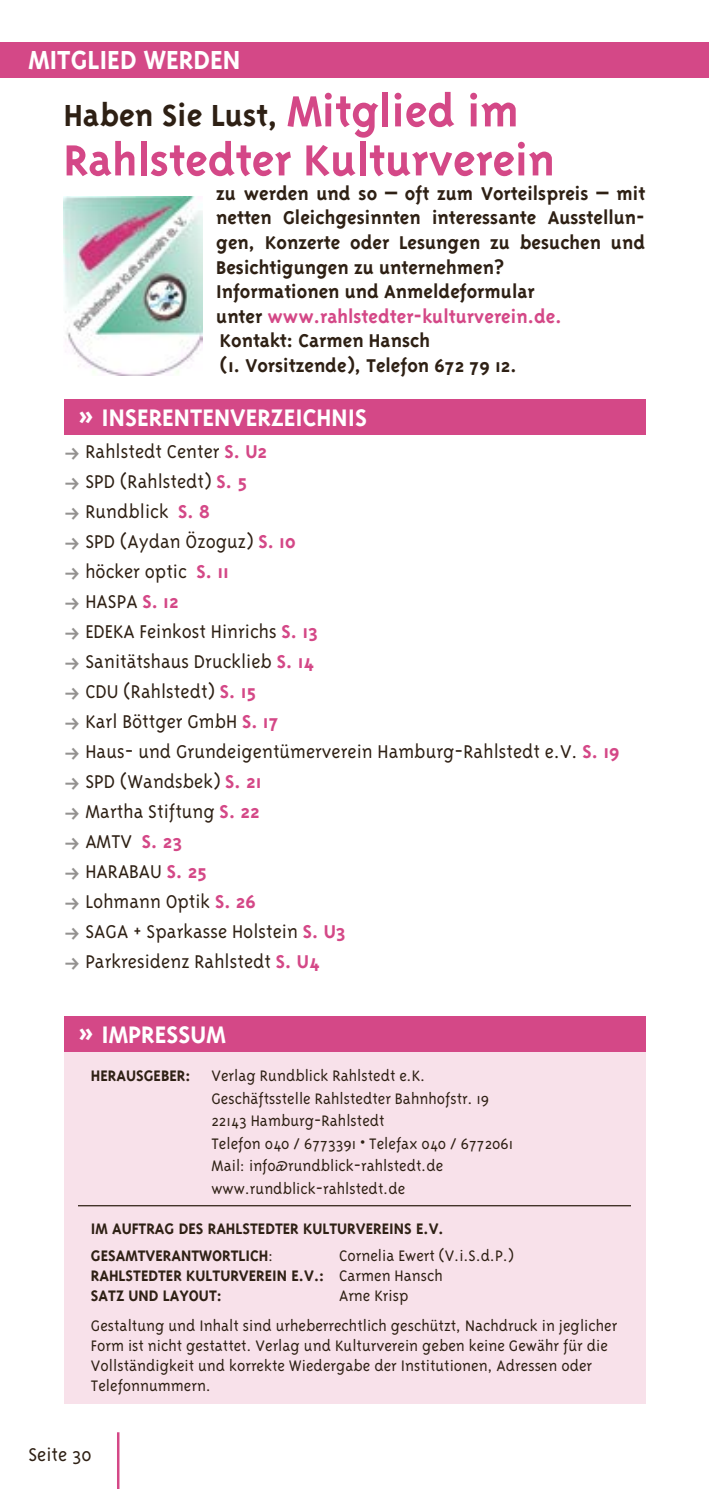
<style>
.page{position:relative;width:709px;height:1489px;background:#fff}
.page>*{position:absolute;margin:0;border:0;box-sizing:border-box;transform-origin:0 0}
.t1{font:700 50px "Triplex";color:#d44887}
.t2{font:700 35px "Triplex";color:#2e2014}
.t3{font:700 30px "Triplex";color:#fff}
.t4{font:700 27.5px "Triplex";color:#fff}
.t5{font:300 21.25px/30px "Triplex";color:#2e2014}
.t6{font:700 21.25px/24.5px "Triplex";color:#2e2014}
.t7{font:300 17.5px/22.5px "Triplex";color:#2e2014}
.t8{font:700 17.5px/20px "Triplex";color:#2e2014}
.s1{font-size:50px;color:#d44887}
.s2{color:#d44887}
.s3{font-size:30px}
.s4{font-weight:700;color:#d44887}
.s5{font-weight:700}
.s6{font-weight:300}
</style>
<div class="page">
<hr style="left:117px;top:1431px;width:2px;height:57px;background:#d44887">
<div style="left:0;top:43px;width:709px;height:35px;background:#d44887"></div>
<div style="left:64px;top:399px;width:581px;height:36px;background:#d44887"></div>
<div style="left:64px;top:1016px;width:581px;height:387px;background:#f8e1ea"></div>
<div style="left:64px;top:1016px;width:581px;height:35px;background:#d44887"></div>
<hr style="left:78px;top:1204px;width:553px;height:2px;background:#2e2014">
<img style="left:64px;top:196px;width:138px;height:179px">
<h3 class="t3" style="left:28px;top:43px;width:210px">MITGLIED WERDEN</h3>
<h2 class="t2" style="left:64px;top:96px;width:457px">Haben Sie Lust, <span class="s1">Mitglied im</span></h2>
<h1 class="t1" style="left:64px;top:132px;width:492px">Rahlstedter Kulturverein</h1>
<p class="t6" style="left:216px;top:181px;width:430px">zu werden und so – oft zum Vorteilspreis – mit netten Gleichgesinnten interessante Ausstellun&shy;gen, Konzerte oder Lesungen zu besuchen und Besichtigungen zu unternehmen?<br>Informationen und Anmeldeformular<br>unter <span class="s2">www.rahlstedter-kulturverein.de.<br></span>Kontakt: Carmen Hansch<br>(1. Vorsitzende), Telefon 672 79 12.</p>
<h3 class="t4" style="left:78px;top:402px;width:60px"><span class="s3">»</span> Insere</h3>
<h3 class="t4" style="left:174px;top:402px;width:183px">ntenverzeichnis</h3>
<p class="t5" style="left:85px;top:436px;width:535px">Rahlstedt Center <span class="s4">S. U2<br></span>SPD (Rahlstedt) <span class="s4">S. 5<br></span>Rundblick <span class="s4">S. 8<br></span>SPD (Aydan Özoguz) <span class="s4">S. 10<br></span>höcker optic <span class="s4">S. 11<br></span>HASPA <span class="s4">S. 12<br></span>EDEKA Feinkost Hinrichs <span class="s4">S. 13<br></span>Sanitätshaus Drucklieb <span class="s4">S. 14<br></span>CDU (Rahlstedt) <span class="s4">S. 15<br></span>Karl Böttger GmbH <span class="s4">S. 17<br></span>Haus- und Grundeigentümerverein Hamburg-Rahlstedt e.V. <span class="s4">S. 19<br></span>SPD (Wandsbek) <span class="s4">S. 21<br></span>Martha Stiftung <span class="s4">S. 22<br></span>AMTV <span class="s4">S. 23<br></span>HARABAU <span class="s4">S. 25<br></span>Lohmann Optik <span class="s4">S. 26<br></span>SAGA + Sparkasse Holstein <span class="s4">S. U3<br></span>Parkresidenz Rahlstedt <span class="s4">S. U4</span></p>
<h3 class="t4" style="left:78px;top:1018px;width:47px"><span class="s3">»</span> Impressum</h3>
<p class="t7" style="left:211px;top:1064px;width:303px;text-indent:-120px"><span class="s5">HERAUSGEBER:</span> Verlag Rundblick Rahlstedt e.K.<br>Geschäftsstelle Rahlstedter Bahnhofstr. 19<br>22143 Hamburg-Rahlstedt<br>Telefon 040 / 6773391 • Telefax 040 / 6772061<br>Mail: info@rundblick-rahlstedt.de www.rundblick-rahlstedt.de</p>
<p class="t8" style="left:91px;top:1214px;width:354px;line-height:27.5px">IM AUFTRAG DES RAH LSTEDTER KULTURVEREINS E.V.<br>GESAMTVERANTWORTLICH<span class="s6">:</span></p>
<p class="t8" style="left:91px;top:1245px;width:424px;text-indent:248px"><span class="s6">Cornelia Ewert (V.i.S.d.P.)<br></span>RAH LSTEDTER KULTURVEREIN E.V.: <span class="s6">Carmen Hansch<br></span>SATZ UND LAYOUT:</p>
<p class="t7" style="left:91px;top:1280px;width:528px;line-height:30px;text-indent:248px">Arne Krisp<br>Gestaltung und Inhalt sind urheberrechtlich geschützt, Nachdruck in jeglicher</p>
<p class="t7" style="left:91px;top:1335px;width:518px;line-height:20px">Form ist nicht gestattet. Verlag und Kulturverein geben keine Gewähr für die<br>Vollständigkeit und korrekte Wiedergabe der Institutionen, Adressen oder<br>Telefonnummern.</p>
<p class="t5" style="left:28px;top:1438px;width:65px">Seite 30</p>
</div>
